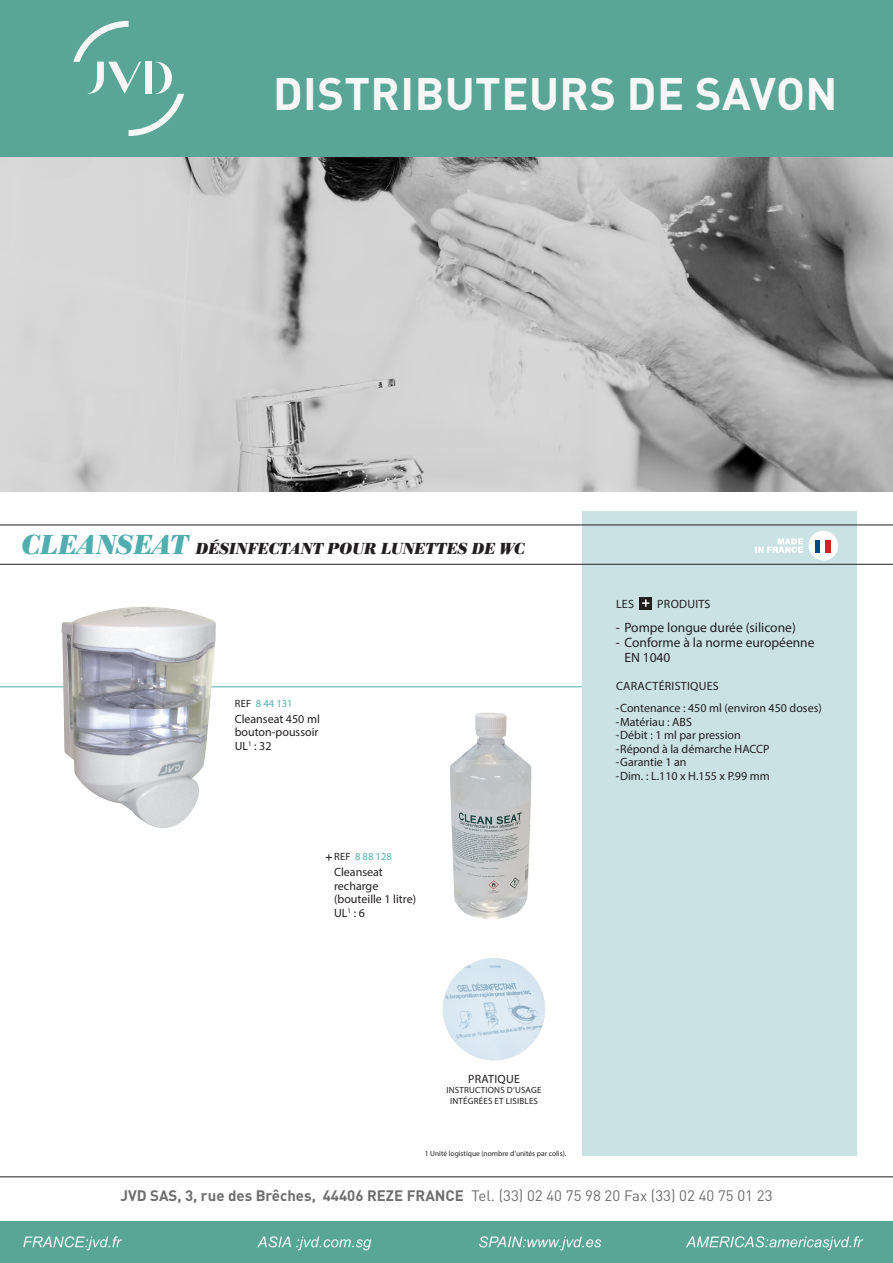
<style>
.page{position:relative;width:893px;height:1263px;background:#fff}
.page>*{position:absolute;margin:0;border:0;box-sizing:border-box;transform-origin:0 0}
.TITRE_TETIERE{font:700 45px "DIN Pro";letter-spacing:.01em;color:#f7f7f7}
.t1{font:italic 700 28.35px "Bodoni Ant T";color:#51aeb0}
.PRODUIT_-_NOM_MINI{font:italic 700 16.5px "Bodoni Ant T";color:#231f20}
.t2{font:700 15px "DIN Pro";color:#6e6e6e}
.t3{font:13.5px/15px "Myriad Pro";color:#231f20}
.REFERENCE_-_TXT_SOUS{font:12px/13.5px "Myriad Pro";color:#231f20}
.PRODUIT_-_CARACTERIS{font:12px "Myriad Pro";letter-spacing:.02em;color:#231f20}
.ZOOM_-_TITRE{font:12px "Myriad Pro";letter-spacing:.02em;color:#231f20}
.REFERENCE{font:10.5px "Myriad Pro";color:#51aeb0}
.ZOOM_-_TEXTE{font:9px/10.5px "Myriad Pro";letter-spacing:.02em;color:#231f20;text-align:center}
.RENVOI_ITALIQUE{font:7.5px "Myriad Pro";color:#231f20}
.s1{color:#231f20}
.s2{font-weight:400}
</style>
<div class="page">
<div style="left:582px;top:511px;width:274px;height:645px;background:#cae2e3"></div>
<img style="left:0;top:156px;width:893px;height:335px">
<div style="left:808px;top:531px;width:30px;height:29px;background:#fff;border-radius:50%"></div>
<div style="left:816px;top:540px;width:5px;height:13px;background:#004986"></div>
<div style="left:825px;top:540px;width:6px;height:13px;background:#d1232a"></div>
<svg style="left:755px;top:538px;width:48px;height:15px"></svg>
<div style="left:0;top:1221px;width:893px;height:42px;background:#59a696"></div>
<svg style="left:257px;top:1236px;width:114px;height:14px"></svg>
<svg style="left:479px;top:1236px;width:122px;height:14px"></svg>
<svg style="left:686px;top:1236px;width:177px;height:14px"></svg>
<svg style="left:23px;top:1236px;width:99px;height:14px"></svg>
<hr style="left:0;top:1176px;width:893px;height:1px;background:#231f20">
<div style="left:0;top:0;width:893px;height:156px;background:#59a696"></div>
<svg style="left:73px;top:21px;width:111px;height:115px"></svg>
<hr style="left:0;top:564px;width:893px;height:1px;background:#231f20">
<hr style="left:0;top:525px;width:893px;height:1px;background:#231f20">
<img style="left:443px;top:958px;width:102px;height:102px;border-radius:51px">
<hr style="left:0;top:687px;width:582px;height:1px;background:#51aeb0">
<img style="left:62px;top:607px;width:154px;height:221px">
<img style="left:450px;top:713px;width:81px;height:206px">
<div style="left:639px;top:597px;width:13px;height:13px;background:#231f20"></div>
<svg style="left:642px;top:599px;width:7px;height:8px"></svg>
<svg style="left:326px;top:854px;width:6px;height:7px"></svg>
<p class="TITRE_TETIERE" style="left:273px;top:63px;width:566px">DISTRIBUTEURS DE SAVON</p>
<p class="t1" style="left:21px;top:528px;width:169px">CLEANSEAT</p>
<p class="PRODUIT_-_NOM_MINI" style="left:195px;top:539px;width:331px">DÉSINFECTANT POUR LUNETTES DE WC</p>
<p class="REFERENCE" style="left:235px;top:696px;width:59px"><span class="s1">REF</span> 8 44 131</p>
<p class="REFERENCE_-_TXT_SOUS" style="left:235px;top:712px;width:87px">Cleanseat 450 ml bouton-poussoir</p>
<p class="REFERENCE_-_TXT_SOUS" style="left:235px;top:739px;width:38px">UL<sup>1</sup> : 32</p>
<p class="REFERENCE" style="left:334px;top:850px;width:59px"><span class="s1">REF</span> 8 88 128</p>
<p class="REFERENCE_-_TXT_SOUS" style="left:334px;top:865px;width:83px">Cleanseat recharge (bouteille 1 litre)<br>UL<sup>1</sup> : 6</p>
<p class="PRODUIT_-_CARACTERIS" style="left:616px;top:597px;width:19px">LES</p>
<p class="PRODUIT_-_CARACTERIS" style="left:657px;top:597px;width:55px">PRODUITS</p>
<p class="t3" style="left:616px;top:619px;width:181px">- Pompe longue durée (silicone)</p>
<p class="t3" style="left:624px;top:634px;width:192px;text-indent:-9px">- Conforme à la norme européenne<br>EN 1040</p>
<p class="PRODUIT_-_CARACTERIS" style="left:616px;top:679px;width:104px">CARACTÉRISTIQUES</p>
<p class="REFERENCE_-_TXT_SOUS" style="left:616px;top:701px;width:207px">-Contenance : 450 ml (environ 450 doses)</p>
<p class="REFERENCE_-_TXT_SOUS" style="left:616px;top:715px;width:78px">-Matériau : ABS</p>
<p class="REFERENCE_-_TXT_SOUS" style="left:616px;top:728px;width:126px">-Débit : 1 ml par pression</p>
<p class="REFERENCE_-_TXT_SOUS" style="left:616px;top:742px;width:155px">-Répond à la démarche HACCP</p>
<p class="REFERENCE_-_TXT_SOUS" style="left:616px;top:755px;width:72px">-Garantie 1 an</p>
<p class="REFERENCE_-_TXT_SOUS" style="left:616px;top:769px;width:155px">-Dim. : L.110 x H.155 x P.99 mm</p>
<p class="ZOOM_-_TITRE" style="left:468px;top:1071px;width:53px">PRATIQUE</p>
<p class="ZOOM_-_TEXTE" style="left:446px;top:1085px;width:97px">INSTRUCTIONS D’USAGE<br>INTÉGRÉES ET LISIBLES</p>
<p class="RENVOI_ITALIQUE" style="left:425px;top:1149px;width:143px">1 Unité logistique (nombre d’unités par colis).</p>
<p class="t2" style="left:120px;top:1186px;width:654px">JVD SAS, 3, rue des Brêches, 44406 REZE FRANCE <span class="s2">Tel. (33) 02 40 75 98 20 Fax (33) 02 40 75 01 23</span></p>
</div>
